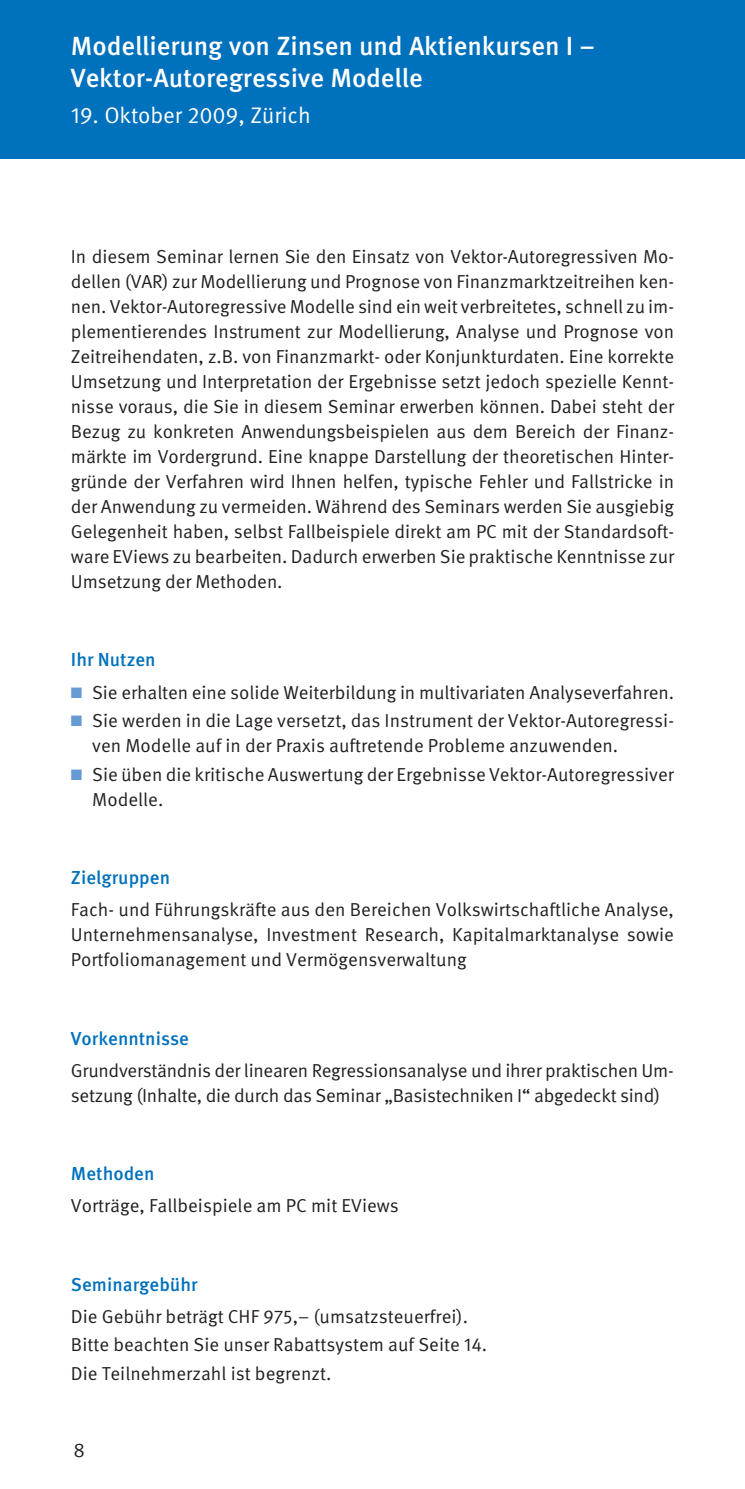
<style>
.page{position:relative;width:745px;height:1489px;background:#fff}
.page>*{position:absolute;margin:0;border:0;box-sizing:border-box;transform-origin:0 0}
.t1{font:500 26.25px/31.5px "Meta Pro";letter-spacing:-.005em;color:#fff}
.t2{font:22.5px "Meta Pro";letter-spacing:-.005em;color:#fff}
.t3{font:20px "Meta Pro";color:#231f20}
.t4{font:18.75px/25px "Meta Pro";color:#231f20}
.t5{font:500 18.75px "Meta Pro";color:#0071bc}
.s1{color:#669ad2}
</style>
<div class="page">
<div style="left:0;top:0;width:744px;height:158px;background:#0071bc"></div>
<h1 class="t1" style="left:71px;top:32px;width:525px">Modellierung von Zinsen und Aktienkursen I –<br>Vektor-Autoregressive Modelle</h1>
<p class="t2" style="left:71px;top:106px;width:241px">19. Oktober 2009, Zürich</p>
<p class="t4" style="left:71px;top:245px;width:604px;text-align:justify">In diesem Seminar lernen Sie den Einsatz von Vektor-Autoregressiven Mo&shy;dellen (VAR) zur Modellierung und Prognose von Finanzmarktzeitreihen ken&shy;nen. Vektor-Autoregressive Modelle sind ein weit verbreitetes, schnell zu im&shy;plementierendes Instrument zur Modellierung, Analyse und Prognose von Zeitreihendaten, z.B. von Finanzmarkt- oder Konjunkturdaten. Eine korrekte Umsetzung und Interpretation der Ergebnisse setzt jedoch spezielle Kennt&shy;nisse voraus, die Sie in diesem Seminar erwerben können. Dabei steht der Bezug zu konkreten Anwendungsbeispielen aus dem Bereich der Finanz&shy;märkte im Vordergrund. Eine knappe Darstellung der theoretischen Hinter&shy;gründe der Verfahren wird Ihnen helfen, typische Fehler und Fallstricke in der Anwendung zu vermeiden. Während des Seminars werden Sie ausgiebig Gelegenheit haben, selbst Fallbeispiele direkt am PC mit der Standardsoft&shy;ware EViews zu bearbeiten. Dadurch erwerben Sie praktische Kenntnisse zur Umsetzung der Methoden.</p>
<p class="t5" style="left:71px;top:652px;width:86px">Ihr Nutzen</p>
<p class="t4" style="left:71px;top:681px;width:604px"><span class="s1">■</span> Sie erhalten eine solide Weiterbildung in multivariaten Analyseverfahren.</p>
<p class="t4" style="left:92px;top:709px;width:583px;text-indent:-21px"><span class="s1">■</span> Sie werden in die Lage versetzt, das Instrument der Vektor-Autoregressi&shy;ven Modelle auf in der Praxis auftretende Probleme anzuwenden.</p>
<p class="t4" style="left:92px;top:763px;width:583px;text-indent:-21px"><span class="s1">■</span> Sie üben die kritische Auswertung der Ergebnisse Vektor-Autoregressiver<br>Modelle.</p>
<p class="t5" style="left:71px;top:870px;width:101px">Zielgruppen</p>
<p class="t4" style="left:71px;top:898px;width:604px;text-align:justify">Fach- und Führungskräfte aus den Bereichen Volkswirtschaftliche Analyse, Unternehmensanalyse, Investment Research, Kapitalmarktanalyse sowie Portfoliomanagement und Vermögensverwaltung</p>
<p class="t5" style="left:71px;top:1030px;width:119px">Vorkenntnisse</p>
<p class="t4" style="left:71px;top:1058px;width:604px">Grundverständnis der linearen Regressionsanalyse und ihrer praktischen Um&shy;setzung (Inhalte, die durch das Seminar „Basistechniken I“ abgedeckt sind)</p>
<p class="t5" style="left:71px;top:1166px;width:85px">Methoden</p>
<p class="t4" style="left:71px;top:1194px;width:329px">Vorträge, Fallbeispiele am PC mit EViews</p>
<p class="t5" style="left:71px;top:1276px;width:128px">Seminargebühr</p>
<p class="t4" style="left:71px;top:1303px;width:417px;line-height:28.5px">Die Gebühr beträgt CHF 975,– (umsatzsteuerfrei).<br>Bitte beachten Sie unser Rabattsystem auf Seite 14.<br>Die Teilnehmerzahl ist begrenzt.</p>
<p class="t3" style="left:73px;top:1442px;width:13px">8</p>
</div>
